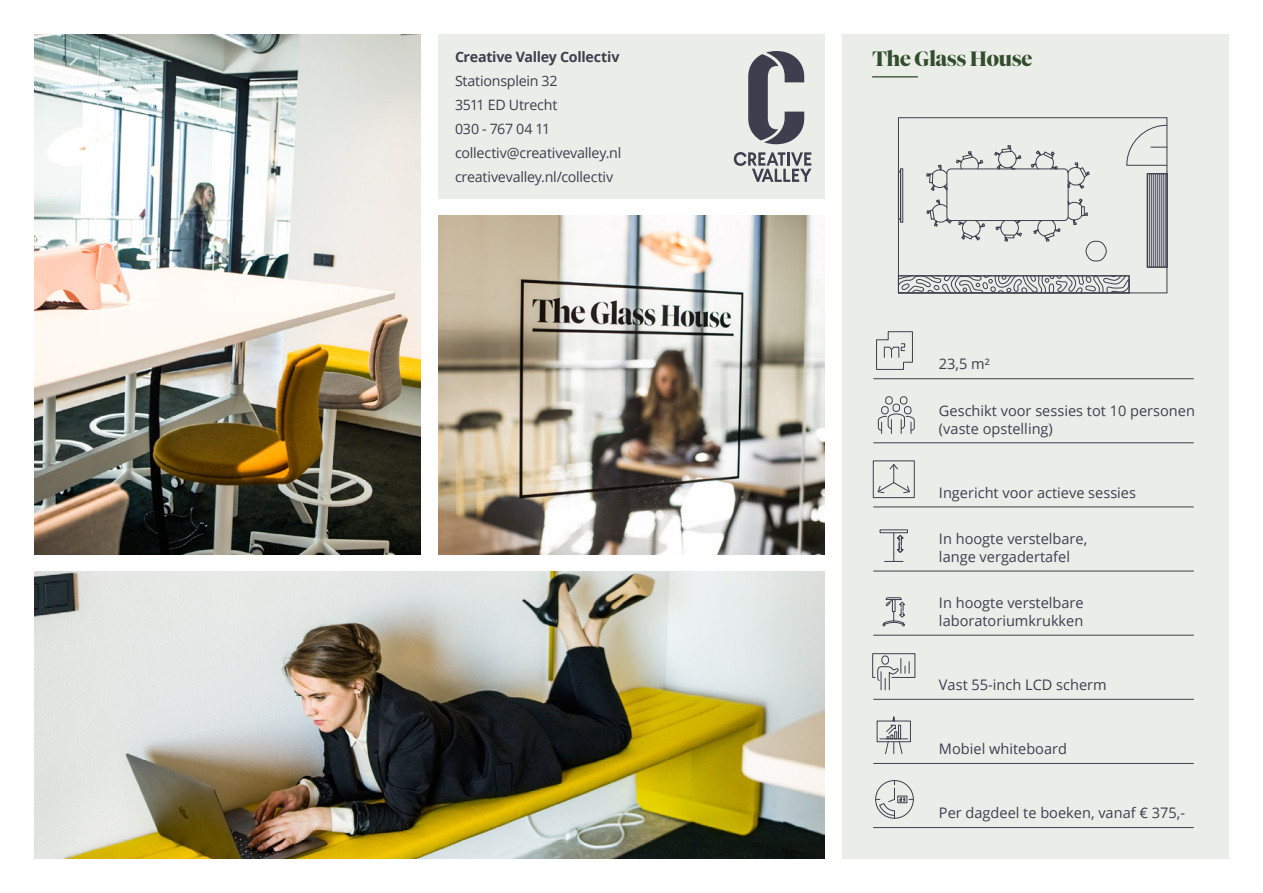
<style>
.page{position:relative;width:1263px;height:893px;background:#fff}
.page>*{position:absolute;margin:0;border:0;box-sizing:border-box;transform-origin:0 0}
.t1{font:700 20.7px "Tiempos Fine";letter-spacing:-.005em;color:#314e2c}
.t2{font:14.55px/17.4px "Open Sans";color:#3e3e50}
.t3{font:14.55px/17.4px "Open Sans";color:#3f3f50}
.t4{font:14.25px/24px "Open Sans";letter-spacing:-.015em;color:#3e3e4f}
.t5{font:700 14.25px "Open Sans";letter-spacing:-.02em;color:#3e3e4f}
</style>
<div class="page">
<img style="left:34px;top:34px;width:387px;height:520px">
<div style="left:842px;top:34px;width:387px;height:825px;background:#ebede9"></div>
<div style="left:438px;top:34px;width:387px;height:165px;background:#ebede9"></div>
<svg style="left:734px;top:152px;width:77px;height:30px"></svg>
<svg style="left:748px;top:51px;width:56px;height:93px"></svg>
<img style="left:438px;top:216px;width:387px;height:338px">
<hr style="left:872px;top:76px;width:46px;height:2px;background:#314e2c">
<img style="left:34px;top:571px;width:791px;height:288px">
<hr style="left:873px;top:571px;width:321px;height:1px;background:#3f3e4f">
<svg style="left:876px;top:331px;width:37px;height:39px"></svg>
<hr style="left:873px;top:378px;width:321px;height:1px;background:#3f3e4f">
<hr style="left:873px;top:506px;width:321px;height:1px;background:#3f3e4f">
<hr style="left:873px;top:635px;width:321px;height:1px;background:#3f3e4f">
<hr style="left:873px;top:699px;width:321px;height:1px;background:#3f3e4f">
<svg style="left:898px;top:117px;width:270px;height:8px"></svg>
<svg style="left:897px;top:125px;width:271px;height:169px"></svg>
<div style="left:898px;top:275px;width:231px;height:18px;border:1px solid #3f3e4f"></div>
<div style="left:880px;top:529px;width:28px;height:4px;border:1px solid #3e3e50"></div>
<svg style="left:884px;top:533px;width:21px;height:29px"></svg>
<svg style="left:882px;top:597px;width:23px;height:29px"></svg>
<svg style="left:872px;top:653px;width:44px;height:38px"></svg>
<svg style="left:877px;top:464px;width:33px;height:30px"></svg>
<div style="left:873px;top:460px;width:42px;height:38px;border:1px solid #3e3e50"></div>
<hr style="left:873px;top:827px;width:321px;height:1px;background:#3f3e4f">
<hr style="left:873px;top:763px;width:321px;height:1px;background:#3f3e4f">
<svg style="left:876px;top:780px;width:37px;height:37px"></svg>
<div style="left:875px;top:780px;width:39px;height:39px;border:1px solid #3e3e50;border-radius:50%"></div>
<div style="left:877px;top:721px;width:34px;height:21px;border:1px solid #3e3e50"></div>
<svg style="left:880px;top:716px;width:28px;height:38px"></svg>
<hr style="left:873px;top:442px;width:321px;height:1px;background:#3f3f50">
<div style="left:893px;top:404px;width:7px;height:8px;border:1px solid #3f3f50;border-radius:3px"></div>
<div style="left:904px;top:406px;width:7px;height:8px;border:1px solid #3f3f50;border-radius:3px"></div>
<svg style="left:877px;top:413px;width:38px;height:20px"></svg>
<div style="left:881px;top:406px;width:7px;height:8px;border:1px solid #3f3f50;border-radius:3px"></div>
<div style="left:885px;top:396px;width:8px;height:8px;border:1px solid #3f3f50;border-radius:3px"></div>
<div style="left:900px;top:396px;width:7px;height:8px;border:1px solid #3f3f50;border-radius:3px"></div>
<p class="t5" style="left:455px;top:47px;width:166px">Creative Valley Collectiv</p>
<p class="t4" style="left:455px;top:68px;width:104px">Stationsplein 32</p>
<p class="t4" style="left:455px;top:92px;width:104px">3511 ED Utrecht</p>
<p class="t4" style="left:455px;top:116px;width:168px">030 - 767 04 11 collectiv@creativevalley.nl</p>
<p class="t4" style="left:455px;top:164px;width:160px">creativevalley.nl/collectiv</p>
<p class="t1" style="left:872px;top:46px;width:161px">The Glass House</p>
<p class="t2" style="left:939px;top:355px;width:52px">23,5 m²</p>
<p class="t3" style="left:939px;top:402px;width:257px">Geschikt voor sessies tot 10 personen (vaste opstelling)</p>
<p class="t2" style="left:939px;top:483px;width:199px">Ingericht voor actieve sessies</p>
<p class="t2" style="left:939px;top:530px;width:150px">In hoogte verstelbare, lange vergadertafel</p>
<p class="t2" style="left:939px;top:594px;width:146px">In hoogte verstelbare laboratoriumkrukken</p>
<p class="t2" style="left:939px;top:675px;width:169px">Vast 55-inch LCD scherm</p>
<p class="t2" style="left:939px;top:740px;width:130px">Mobiel whiteboard</p>
<p class="t2" style="left:939px;top:804px;width:248px">Per dagdeel te boeken, vanaf € 375,-</p>
</div>
